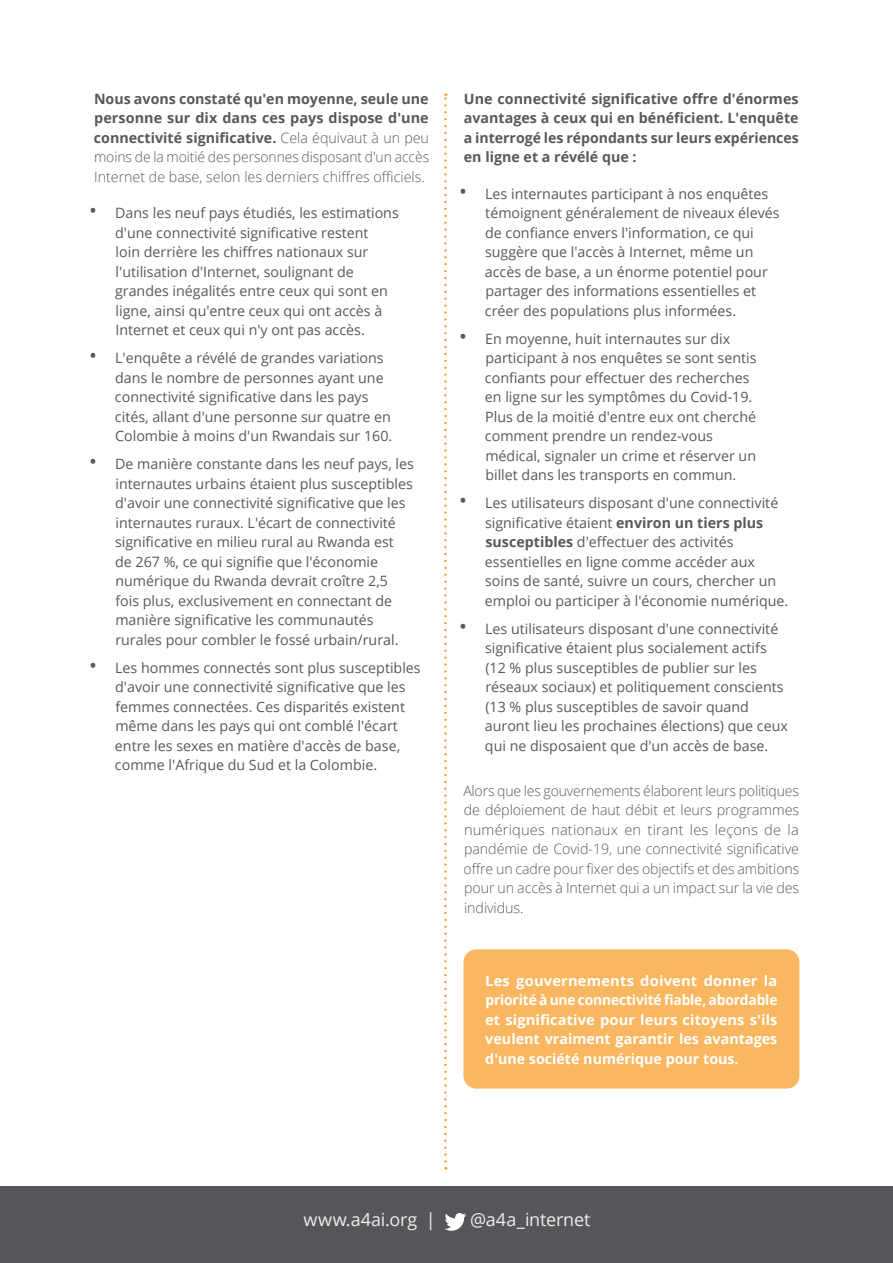
<style>
.page{position:relative;width:893px;height:1263px;background:#fff}
.page>*{position:absolute;margin:0;border:0;box-sizing:border-box;transform-origin:0 0}
.t1{font:18px "Open Sans";letter-spacing:-.005em;color:#f0ede7}
.t2{font:14.25px/19.5px "Open Sans";color:#58595b}
.t3{font:300 14.25px/19.5px "Open Sans";letter-spacing:-.005em;color:#58595b;text-align:justify}
.t4{font:700 14.25px/19.5px "Open Sans";color:#fff;text-align:justify}
.t5{font:700 14.25px/19.5px "Open Sans";color:#58595b;text-align:justify}
.s1{font-weight:700}
.s2{font-size:21px}
</style>
<div class="page">
<div style="left:0;top:1186px;width:893px;height:77px;background:#55565a"></div>
<div style="left:463px;top:949px;width:336px;height:139px;background:#fab761;border-radius:13px"></div>
<svg style="left:444px;top:94px;width:2px;height:1067px"></svg>
<svg style="left:445px;top:1213px;width:21px;height:18px"></svg>
<p class="t3" style="left:94px;top:88px;width:337px"><span class="s1">Nous avons constaté qu'en moyenne, seule une personne sur dix dans ces pays dispose d'une connectivité significative.</span> Cela équivaut à un peu moins de la moitié des personnes disposant d'un accès Internet de base, selon les derniers chiffres officiels.</p>
<p class="t2" style="left:115px;top:203px;width:285px;text-indent:-26px"><span class="s2">•</span> Dans les neuf pays étudiés, les estimations d'une connectivité significative restent<br>loin derrière les chiffres nationaux sur l'utilisation d'Internet, soulignant de grandes inégalités entre ceux qui sont en ligne, ainsi qu'entre ceux qui ont accès à Internet et ceux qui n'y ont pas accès.</p>
<p class="t2" style="left:115px;top:348px;width:279px;text-indent:-26px"><span class="s2">•</span> L'enquête a révélé de grandes variations dans le nombre de personnes ayant une connectivité significative dans les pays cités, allant d'une personne sur quatre en Colombie à moins d'un Rwandais sur 160.</p>
<p class="t2" style="left:115px;top:454px;width:300px;text-indent:-26px"><span class="s2">•</span> De manière constante dans les neuf pays, les internautes urbains étaient plus susceptibles d'avoir une connectivité significative que les internautes ruraux. L'écart de connectivité significative en milieu rural au Rwanda est de 267 %, ce qui signifie que l'économie numérique du Rwanda devrait croître 2,5 fois plus, exclusivement en connectant de manière significative les communautés rurales pour combler le fossé urbain/rural.</p>
<p class="t2" style="left:115px;top:657px;width:307px;text-indent:-26px"><span class="s2">•</span> Les hommes connectés sont plus susceptibles d'avoir une connectivité significative que les femmes connectées. Ces disparités existent même dans les pays qui ont comblé l'écart entre les sexes en matière d'accès de base, comme l'Afrique du Sud et la Colombie.</p>
<p class="t5" style="left:464px;top:88px;width:336px">Une connectivité significative offre d'énormes avantages à ceux qui en bénéficient. L'enquête a interrogé les répondants sur leurs expériences en ligne et a révélé que :</p>
<p class="t2" style="left:485px;top:183px;width:296px;text-indent:-26px"><span class="s2">•</span> Les internautes participant à nos enquêtes témoignent généralement de niveaux élevés de confiance envers l'information, ce qui suggère que l'accès à Internet, même un accès de base, a un énorme potentiel pour partager des informations essentielles et créer des populations plus informées.</p>
<p class="t2" style="left:485px;top:328px;width:273px;text-indent:-26px"><span class="s2">•</span> En moyenne, huit internautes sur dix participant à nos enquêtes se sont sentis confiants pour effectuer des recherches en ligne sur les symptômes du Covid-19.<br>Plus de la moitié d'entre eux ont cherché comment prendre un rendez-vous médical, signaler un crime et réserver un billet dans les transports en commun.</p>
<p class="t2" style="left:485px;top:493px;width:305px;text-indent:-26px"><span class="s2">•</span> Les utilisateurs disposant d'une connectivité significative étaient <span class="s1">environ un tiers plus susceptibles</span> d'effectuer des activités essentielles en ligne comme accéder aux soins de santé, suivre un cours, chercher un emploi ou participer à l'économie numérique.</p>
<p class="t2" style="left:485px;top:618px;width:305px;text-indent:-26px"><span class="s2">•</span> Les utilisateurs disposant d'une connectivité significative étaient plus socialement actifs (12 % plus susceptibles de publier sur les réseaux sociaux) et politiquement conscients (13 % plus susceptibles de savoir quand auront lieu les prochaines élections) que ceux qui ne disposaient que d'un accès de base.</p>
<p class="t3" style="left:463px;top:780px;width:337px">Alors que les gouvernements élaborent leurs politiques de déploiement de haut débit et leurs programmes numériques nationaux en tirant les leçons de la pandémie de Covid-19, une connectivité significative offre un cadre pour fixer des objectifs et des ambitions pour un accès à Internet qui a un impact sur la vie des individus.</p>
<p class="t4" style="left:485px;top:970px;width:294px">Les gouvernements doivent donner la priorité à une connectivité fiable, abordable et significative pour leurs citoyens s'ils veulent vraiment garantir les avantages d'une société numérique pour tous.</p>
<p class="t1" style="left:303px;top:1207px;width:134px">www.a4ai.org |</p>
<p class="t1" style="left:470px;top:1207px;width:122px">@a4a_internet</p>
</div>
